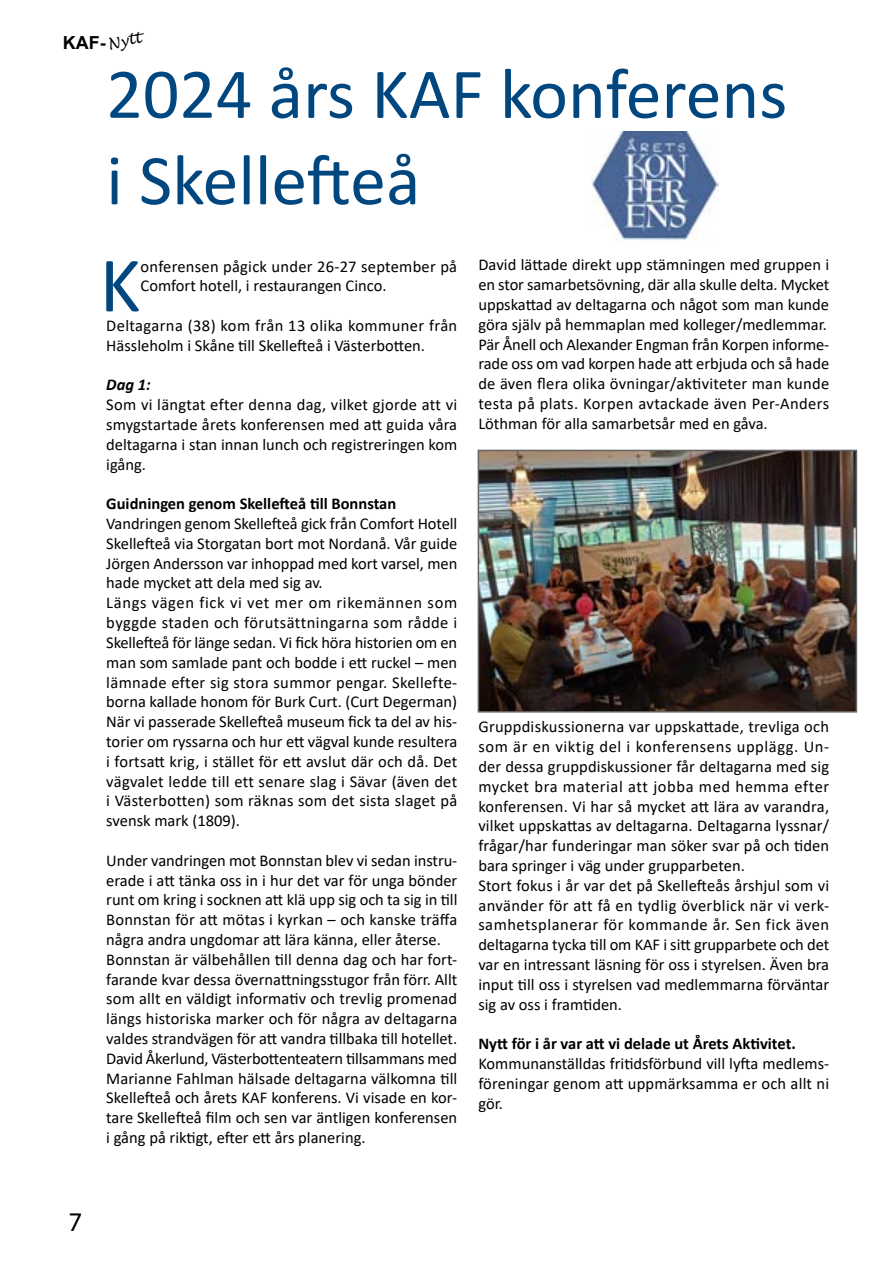
<style>
.page{position:relative;width:893px;height:1263px;background:#fff}
.page>*{position:absolute;margin:0;border:0;box-sizing:border-box;transform-origin:0 0}
.t1{font:78.9px "Calibri";color:#00467f}
.t2{font:72px/86.4px "Calibri";color:#00467f}
.t3{font:27px "Myriad Pro";color:#000}
.t4{font:700 18px "Arial";color:#000}
.t5{font:16.5px/19.8px "Calibri";color:#000}
.t6{font:700 16.5px "Calibri";color:#000}
.t7{font:italic 700 16.5px "Calibri";color:#000}
.t8{font:italic 15px "Lucida Handwriting";color:#000}
</style>
<div class="page">
<img style="left:481px;top:453px;width:373px;height:256px">
<div style="left:478px;top:450px;width:379px;height:262px;border:2px solid #666"></div>
<img style="left:591px;top:132px;width:127px;height:108px">
<p class="t4" style="left:63px;top:30px;width:44px">KAF-</p>
<p class="t8" style="left:106px;top:36px;width:36px;rotate:-12deg">Nytt</p>
<h2 class="t2" style="left:106px;top:49px;width:683px">2024 års KAF konferens i Skellefteå</h2>
<h1 class="t1" style="left:100px;top:230px;width:43px">K</h1>
<p class="t5" style="left:141px;top:256px;width:318px">onferensen pågick under 26-27 september på<br>Comfort hotell, i restaurangen Cinco.</p>
<p class="t5" style="left:106px;top:315px;width:352px">Deltagarna (38) kom från 13 olika kommuner från<br>Hässleholm i Skåne till Skellefteå i Västerbotten.</p>
<p class="t7" style="left:106px;top:373px;width:46px">Dag 1:</p>
<p class="t5" style="left:106px;top:394px;width:353px;text-align:justify">Som vi längtat efter denna dag, vilket gjorde att vi smygstartade årets konferensen med att guida våra deltagarna i stan innan lunch och registreringen kom igång.</p>
<p class="t6" style="left:106px;top:492px;width:292px">Guidningen genom Skellefteå till Bonnstan</p>
<p class="t5" style="left:106px;top:513px;width:353px">Vandringen genom Skellefteå gick från Comfort Hotell Skellefteå via Storgatan bort mot Nordanå. Vår guide Jörgen Andersson var inhoppad med kort varsel, men hade mycket att dela med sig av.<br>Längs vägen fick vi vet mer om rikemännen som byggde staden och förutsättningarna som rådde i Skellefteå för länge sedan. Vi fick höra historien om en man som samlade pant och bodde i ett ruckel – men lämnade efter sig stora summor pengar. Skellefte&shy;borna kallade honom för Burk Curt. (Curt Degerman)<br>När vi passerade Skellefteå museum fick ta del av his&shy;torier om ryssarna och hur ett vägval kunde resultera i fortsatt krig, i stället för ett avslut där och då. Det vägvalet ledde till ett senare slag i Sävar (även det i Västerbotten) som räknas som det sista slaget på svensk mark (1809).</p>
<p class="t5" style="left:106px;top:850px;width:353px">Under vandringen mot Bonnstan blev vi sedan instru&shy;erade i att tänka oss in i hur det var för unga bönder runt om kring i socknen att klä upp sig och ta sig in till Bonnstan för att mötas i kyrkan – och kanske träffa några andra ungdomar att lära känna, eller återse.<br>Bonnstan är välbehållen till denna dag och har fort&shy;farande kvar dessa övernattningsstugor från förr. Allt som allt en väldigt informativ och trevlig promenad längs historiska marker och för några av deltagarna valdes strandvägen för att vandra tillbaka till hotellet.<br>David Åkerlund, Västerbottenteatern tillsammans med Marianne Fahlman hälsade deltagarna välkomna till Skellefteå och årets KAF konferens. Vi visade en kor&shy;tare Skellefteå film och sen var äntligen konferensen i gång på riktigt, efter ett års planering.</p>
<p class="t5" style="left:478px;top:255px;width:352px">David lättade direkt upp stämningen med gruppen i en stor samarbetsövning, där alla skulle delta. Mycket uppskattad av deltagarna och något som man kunde göra själv på hemmaplan med kolleger/medlemmar.<br>Pär Ånell och Alexander Engman från Korpen informe&shy;rade oss om vad korpen hade att erbjuda och så hade de även flera olika övningar/aktiviteter man kunde testa på plats. Korpen avtackade även Per-Anders Löthman för alla samarbetsår med en gåva.</p>
<p class="t5" style="left:478px;top:717px;width:352px">Gruppdiskussionerna var uppskattade, trevliga och som är en viktig del i konferensens upplägg. Un&shy;der dessa gruppdiskussioner får deltagarna med sig mycket bra material att jobba med hemma efter konferensen. Vi har så mycket att lära av varandra, vilket uppskattas av deltagarna. Deltagarna lyssnar/ frågar/har funderingar man söker svar på och tiden bara springer i väg under grupparbeten.<br>Stort fokus i år var det på Skellefteås årshjul som vi använder för att få en tydlig överblick när vi verk&shy;samhetsplanerar för kommande år. Sen fick även deltagarna tycka till om KAF i sitt grupparbete och det var en intressant läsning för oss i styrelsen. Även bra input till oss i styrelsen vad medlemmarna förväntar sig av oss i framtiden.</p>
<p class="t6" style="left:478px;top:1032px;width:319px">Nytt för i år var att vi delade ut Årets Aktivitet.</p>
<p class="t5" style="left:478px;top:1053px;width:352px;text-align:justify">Kommunanställdas fritidsförbund vill lyfta medlems&shy;föreningar genom att uppmärksamma er och allt ni gör.</p>
<h3 class="t3" style="left:69px;top:1205px;width:15px">7</h3>
</div>
